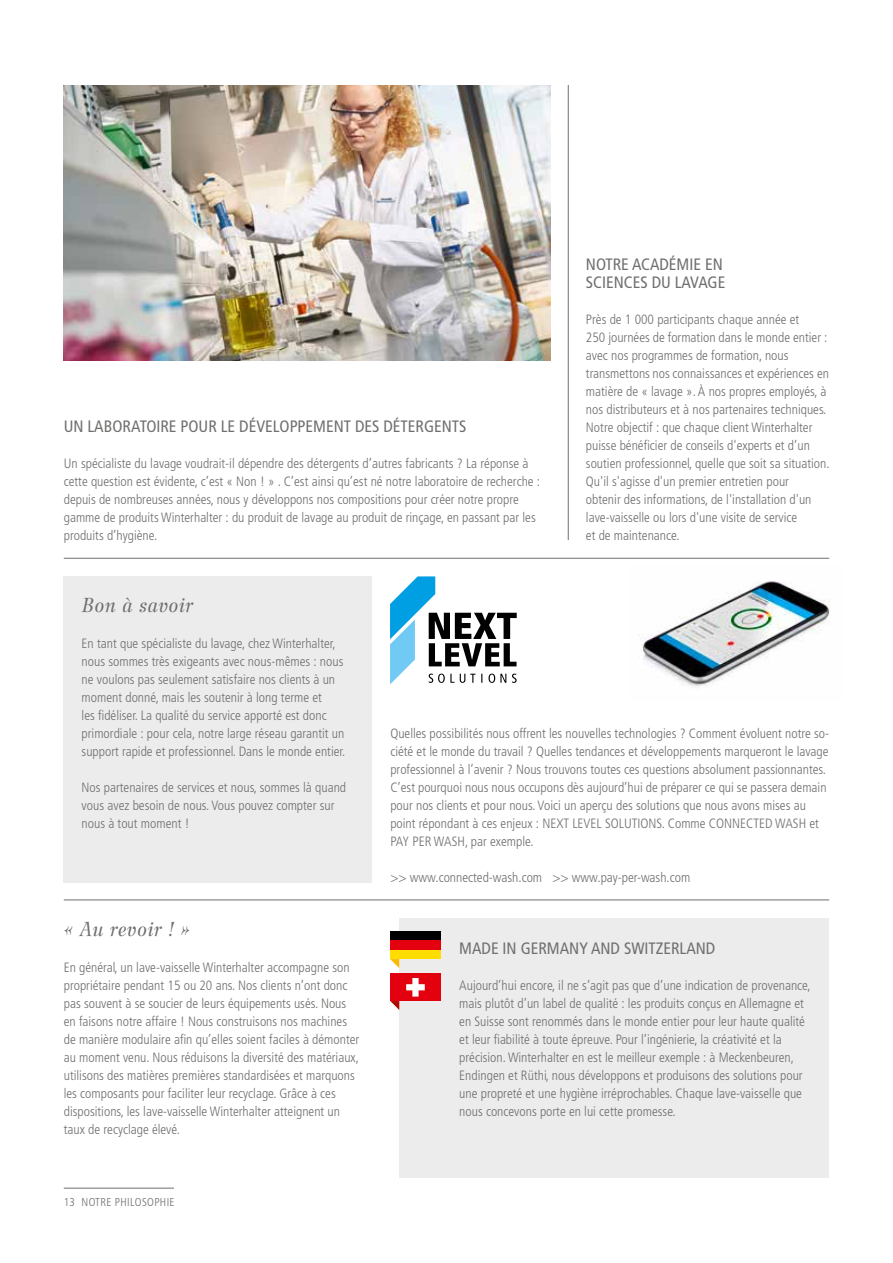
<style>
.page{position:relative;width:893px;height:1263px;background:#fff}
.page>*{position:absolute;margin:0;border:0;box-sizing:border-box;transform-origin:0 0}
.t1{font:italic 20.25px "Wilke LT Std";letter-spacing:.005em;color:#6f6f6e}
.t2{font:condensed 16.5px/18px "Frutiger LT Pro";color:#6f6f6e}
.t3{font:300 condensed 13.5px/18px "Frutiger LT Pro";color:#6f6f6e}
.t4{font:300 condensed 11.4px "Frutiger LT Pro";letter-spacing:.03em;color:#6f6f6e}
</style>
<div class="page">
<img style="left:64px;top:85px;width:486px;height:275px">
<div style="left:64px;top:576px;width:308px;height:306px;background:#ececed"></div>
<div style="left:399px;top:918px;width:430px;height:260px;background:#ececed"></div>
<div style="left:390px;top:932px;width:50px;height:9px;background:#000"></div>
<div style="left:390px;top:950px;width:50px;height:9px;background:#fd0"></div>
<div style="left:390px;top:941px;width:50px;height:9px;background:#e3000f"></div>
<svg style="left:390px;top:959px;width:9px;height:9px"></svg>
<div style="left:390px;top:973px;width:51px;height:28px;background:#e3000f"></div>
<svg style="left:406px;top:978px;width:19px;height:18px"></svg>
<svg style="left:390px;top:1001px;width:9px;height:9px"></svg>
<hr style="left:568px;top:85px;width:1px;height:455px;background:#6f6f6e">
<hr style="left:64px;top:558px;width:765px;height:1px;background:#6f6f6e">
<hr style="left:64px;top:900px;width:765px;height:1px;background:#6f6f6e">
<svg style="left:390px;top:576px;width:127px;height:108px"></svg>
<img style="left:639px;top:581px;width:191px;height:105px">
<hr style="left:64px;top:1188px;width:110px;height:1px;background:#6f6f6e">
<p class="t2" style="left:64px;top:417px;width:404px">UN LABORATOIRE POUR LE DÉVELOPPEMENT DES DÉTERGENTS</p>
<p class="t3" style="left:64px;top:454px;width:478px">Un spécialiste du lavage voudrait-il dépendre des détergents d’autres fabricants ? La réponse à cette question est évidente, c’est « Non ! » . C’est ainsi qu’est né notre laboratoire de recherche : depuis de nombreuses années, nous y développons nos compositions pour créer notre propre gamme de produits Winterhalter : du produit de lavage au produit de rinçage, en passant par les produits d’hygiène.</p>
<p class="t2" style="left:586px;top:255px;width:141px">NOTRE ACADÉMIE EN<br>SCIENCES DU LAVAGE</p>
<p class="t3" style="left:586px;top:310px;width:245px">Près de 1 000 participants chaque année et<br>250 journées de formation dans le monde entier : avec nos programmes de formation, nous transmettons nos connaissances et expériences en matière de « lavage ». À nos propres employés, à nos distributeurs et à nos partenaires techniques.<br>Notre objectif : que chaque client Winterhalter puisse bénéficier de conseils d'experts et d’un soutien professionnel, quelle que soit sa situation.<br>Qu'il s'agisse d'un premier entretien pour<br>obtenir des informations, de l'installation d'un lave-vaisselle ou lors d'une visite de service<br>et de maintenance.</p>
<h1 class="t1" style="left:82px;top:593px;width:113px">Bon à savoir</h1>
<p class="t3" style="left:82px;top:634px;width:265px">En tant que spécialiste du lavage, chez Winterhalter, nous sommes très exigeants avec nous-mêmes : nous ne voulons pas seulement satisfaire nos clients à un moment donné, mais les soutenir à long terme et<br>les fidéliser. La qualité du service apporté est donc primordiale : pour cela, notre large réseau garantit un support rapide et professionnel. Dans le monde entier.</p>
<p class="t3" style="left:82px;top:778px;width:266px">Nos partenaires de services et nous, sommes là quand vous avez besoin de nous. Vous pouvez compter sur nous à tout moment !</p>
<h1 class="t1" style="left:64px;top:917px;width:128px">« Au revoir ! »</h1>
<p class="t3" style="left:64px;top:958px;width:297px">En général, un lave-vaisselle Winterhalter accompagne son propriétaire pendant 15 ou 20 ans. Nos clients n’ont donc pas souvent à se soucier de leurs équipements usés. Nous en faisons notre affaire ! Nous construisons nos machines de manière modulaire afin qu’elles soient faciles à démonter au moment venu. Nous réduisons la diversité des matériaux, utilisons des matières premières standardisées et marquons les composants pour faciliter leur recyclage. Grâce à ces dispositions, les lave-vaisselle Winterhalter atteignent un taux de recyclage élevé.</p>
<p class="t4" style="left:64px;top:1196px;width:112px">13 NOTRE PHILOSOPHIE</p>
<p class="t3" style="left:390px;top:724px;width:440px">Quelles possibilités nous offrent les nouvelles technologies ? Comment évoluent notre so&shy;ciété et le monde du travail ? Quelles tendances et développements marqueront le lavage professionnel à l’avenir ? Nous trouvons toutes ces questions absolument passionnantes.<br>C’est pourquoi nous nous occupons dès aujourd’hui de préparer ce qui se passera demain pour nos clients et pour nous. Voici un aperçu des solutions que nous avons mises au point répondant à ces enjeux : NEXT LEVEL SOLUTIONS. Comme CONNECTED WASH et PAY PER WASH, par exemple.</p>
<p class="t3" style="left:390px;top:868px;width:301px">&gt;&gt; www.connected-wash.com &gt;&gt; www.pay-per-wash.com</p>
<p class="t2" style="left:459px;top:939px;width:258px">MADE IN GERMANY AND SWITZERLAND</p>
<p class="t3" style="left:459px;top:976px;width:353px">Aujourd’hui encore, il ne s’agit pas que d’une indication de provenance, mais plutôt d’un label de qualité : les produits conçus en Allemagne et en Suisse sont renommés dans le monde entier pour leur haute qualité et leur fiabilité à toute épreuve. Pour l’ingénierie, la créativité et la précision. Winterhalter en est le meilleur exemple : à Meckenbeuren, Endingen et Rüthi, nous développons et produisons des solutions pour une propreté et une hygiène irréprochables. Chaque lave-vaisselle que nous concevons porte en lui cette promesse.</p>
</div>
